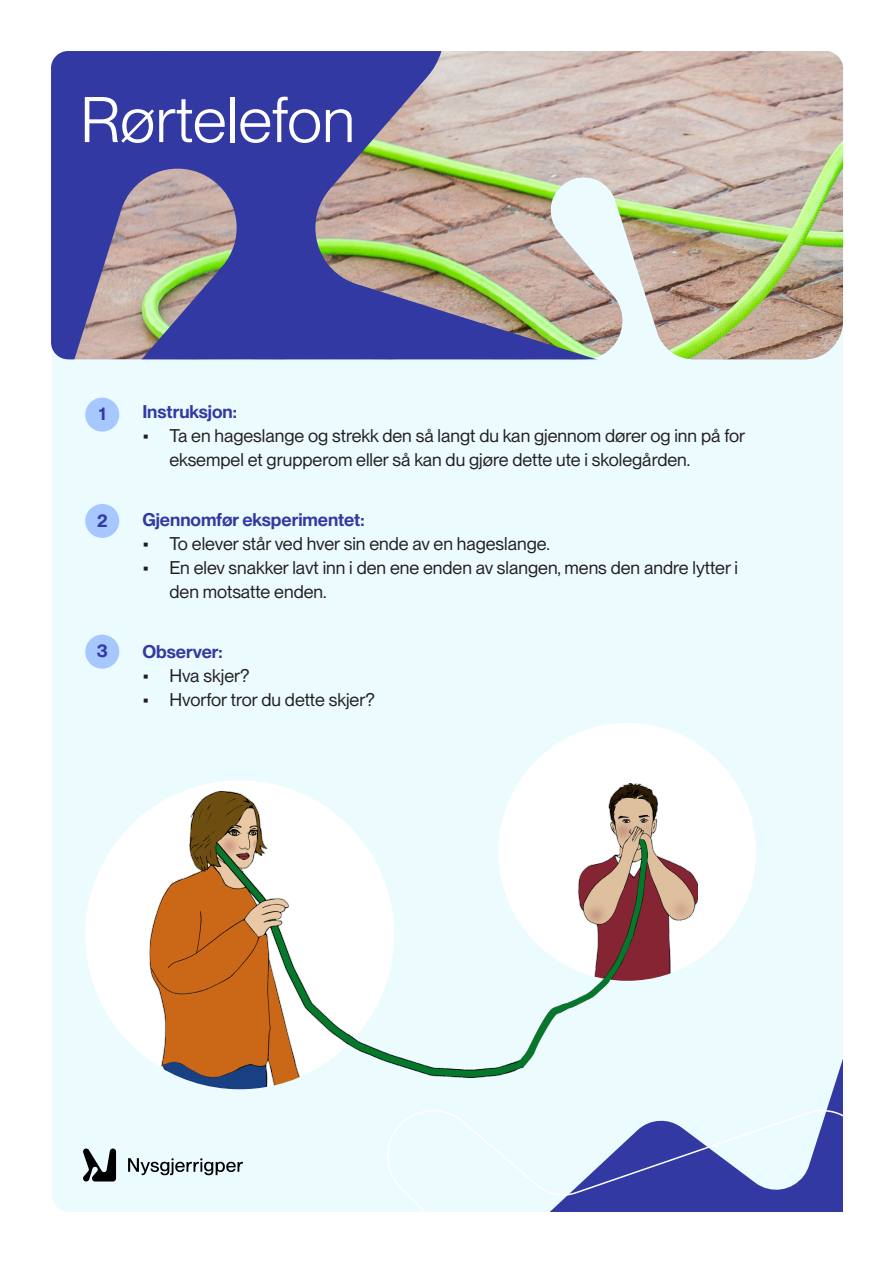
<style>
.page{position:relative;width:893px;height:1263px;background:#fff}
.page>*{position:absolute;margin:0;border:0;box-sizing:border-box;transform-origin:0 0}
.t1{font:63px "PP Neue Montreal";color:#fff}
.t2{font:18px/24px "PP Neue Montreal";color:#231f20}
.t3{font:600 18px "PP Neue Montreal";color:#3339a2}
</style>
<div class="page">
<div style="left:52px;top:51px;width:791px;height:1161px;background:#ecfbfe;border-radius:17px"></div>
<img style="left:641px;top:51px;width:202px;height:308px">
<svg style="left:51px;top:51px;width:590px;height:308px;background:#7e7ca1"></svg>
<svg style="left:128px;top:1158px;width:115px;height:17px"></svg>
<svg style="left:83px;top:1148px;width:33px;height:34px"></svg>
<svg style="left:829px;top:1062px;width:13px;height:41px"></svg>
<div style="left:85px;top:398px;width:34px;height:34px;background:#a7c7ff;border-radius:50%"></div>
<div style="left:85px;top:504px;width:34px;height:34px;background:#a7c7ff;border-radius:50%"></div>
<div style="left:85px;top:635px;width:34px;height:34px;background:#a7c7ff;border-radius:50%"></div>
<svg style="left:387px;top:1103px;width:456px;height:109px"></svg>
<div style="left:85px;top:780px;width:309px;height:309px;background:#fff;border-radius:50%"></div>
<img style="left:149px;top:783px;width:207px;height:306px">
<div style="left:498px;top:723px;width:258px;height:258px;background:#fff;border-radius:50%"></div>
<img style="left:499px;top:783px;width:199px;height:198px">
<img style="left:349px;top:838px;width:261px;height:240px">
<p class="t1" style="left:80px;top:83px;width:277px">Rørtelefon</p>
<p class="t3" style="left:99px;top:403px;width:8px">1</p>
<p class="t3" style="left:142px;top:401px;width:96px">Instruksjon:</p>
<p class="t2" style="left:169px;top:424px;width:577px;text-indent:-27px">• Ta en hageslange og strekk den så langt du kan gjennom dører og inn på for eksempel et grupperom eller så kan du gjøre dette ute i skolegården.</p>
<p class="t3" style="left:97px;top:509px;width:12px">2</p>
<p class="t3" style="left:142px;top:509px;width:224px">Gjennomfør eksperimentet:</p>
<p class="t2" style="left:142px;top:532px;width:409px">• To elever står ved hver sin ende av en hageslange.</p>
<p class="t2" style="left:169px;top:556px;width:570px;text-indent:-27px">• En elev snakker lavt inn i den ene enden av slangen, mens den andre lytter i den motsatte enden.</p>
<p class="t3" style="left:97px;top:640px;width:13px">3</p>
<p class="t3" style="left:142px;top:641px;width:82px">Observer:</p>
<p class="t2" style="left:142px;top:664px;width:108px">• Hva skjer?</p>
<p class="t2" style="left:142px;top:688px;width:234px">• Hvorfor tror du dette skjer?</p>
</div>
